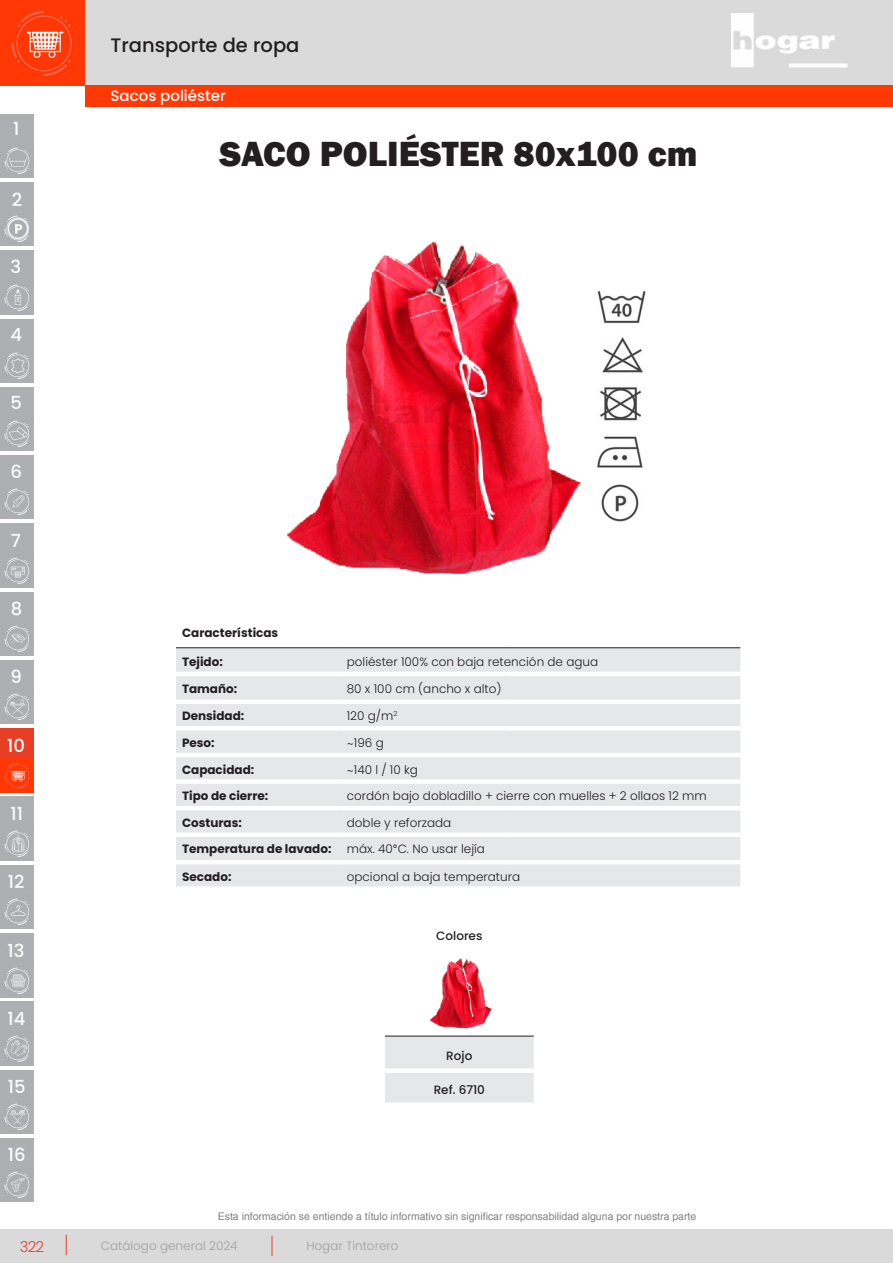
<style>
.page{position:relative;width:893px;height:1263px;background:#fff}
.page>*{position:absolute;margin:0;border:0;box-sizing:border-box;transform-origin:0 0}
.t1{font:800 36px "Franklin Gothic";color:#231f20}
.t2{font:500 19.5px "Poppins";color:#231f20}
.t3{font:500 18px "Poppins";color:#fbfbfb}
.t4{font:500 15px "Poppins";color:#fff}
.t5{font:300 15px "Poppins";color:#e73f25}
.Estilo_de_párrafo_1{font:300 12px "Poppins";color:#231f20}
.Estilo_de_párrafo_1-2{font:700 12px "Poppins";color:#231f20}
.t6{font:300 12px "Poppins";color:#a0a1a5}
.Estilo_de_párrafo_1-3{font:500 12px "Poppins";color:#231f20}
.t7{font:10.5px "Helvetica";color:#7e8083}
.s1{font-family:"Helvetica";font-weight:400}
.s2{font-family:"Helvetica";font-weight:700}
</style>
<div class="page">
<div style="left:0;top:1229px;width:893px;height:34px;background:#dadada"></div>
<svg style="left:272px;top:1236px;width:1px;height:20px"></svg>
<svg style="left:66px;top:1235px;width:1px;height:20px"></svg>
<div style="left:85px;top:0;width:808px;height:85px;background:#dadada"></div>
<img style="left:731px;top:14px;width:116px;height:53px">
<img style="left:0;top:0;width:85px;height:85px">
<div style="left:0;top:114px;width:34px;height:30px;background:#aeafb3"></div>
<img style="left:0;top:348px;width:34px;height:34px">
<div style="left:0;top:182px;width:34px;height:30px;background:#aeafb3"></div>
<img style="left:0;top:280px;width:34px;height:34px">
<div style="left:0;top:250px;width:34px;height:30px;background:#aeafb3"></div>
<img style="left:0;top:212px;width:34px;height:34px">
<div style="left:0;top:319px;width:34px;height:29px;background:#aeafb3"></div>
<img style="left:0;top:417px;width:34px;height:34px">
<div style="left:0;top:387px;width:34px;height:30px;background:#aeafb3"></div>
<img style="left:0;top:485px;width:34px;height:34px">
<div style="left:0;top:455px;width:34px;height:30px;background:#aeafb3"></div>
<img style="left:0;top:553px;width:34px;height:34px">
<div style="left:0;top:523px;width:34px;height:30px;background:#aeafb3"></div>
<img style="left:0;top:621px;width:34px;height:34px">
<div style="left:0;top:592px;width:34px;height:29px;background:#aeafb3"></div>
<img style="left:0;top:690px;width:34px;height:34px">
<div style="left:0;top:660px;width:34px;height:30px;background:#aeafb3"></div>
<img style="left:0;top:758px;width:34px;height:34px">
<div style="left:0;top:728px;width:34px;height:30px;background:#e73f25"></div>
<img style="left:0;top:826px;width:34px;height:34px">
<div style="left:0;top:796px;width:34px;height:30px;background:#aeafb3"></div>
<img style="left:0;top:895px;width:34px;height:34px">
<div style="left:0;top:865px;width:34px;height:30px;background:#aeafb3"></div>
<img style="left:0;top:963px;width:34px;height:34px">
<div style="left:0;top:933px;width:34px;height:30px;background:#aeafb3"></div>
<img style="left:0;top:1031px;width:34px;height:34px">
<div style="left:0;top:1001px;width:34px;height:30px;background:#aeafb3"></div>
<img style="left:0;top:1099px;width:34px;height:34px">
<div style="left:0;top:1070px;width:34px;height:29px;background:#aeafb3"></div>
<img style="left:0;top:1167px;width:34px;height:34px">
<div style="left:0;top:1138px;width:34px;height:29px;background:#aeafb3"></div>
<img style="left:0;top:144px;width:34px;height:34px">
<div style="left:85px;top:85px;width:808px;height:21px;background:#ff3805"></div>
<div style="left:176px;top:648px;width:564px;height:238px;background:#e6e7e9"></div>
<hr style="left:176px;top:672px;width:165px;height:4px;background:#fff">
<hr style="left:341px;top:672px;width:165px;height:4px;background:#fff">
<hr style="left:506px;top:672px;width:234px;height:4px;background:#fff">
<div style="left:176px;top:699px;width:165px;height:5px;background:#fff"></div>
<div style="left:341px;top:699px;width:165px;height:5px;background:#fff"></div>
<div style="left:506px;top:699px;width:234px;height:5px;background:#fff"></div>
<div style="left:176px;top:726px;width:165px;height:5px;background:#fff"></div>
<div style="left:341px;top:726px;width:165px;height:5px;background:#fff"></div>
<div style="left:506px;top:726px;width:234px;height:5px;background:#fff"></div>
<hr style="left:176px;top:753px;width:165px;height:4px;background:#fff">
<hr style="left:341px;top:753px;width:165px;height:4px;background:#fff">
<hr style="left:506px;top:753px;width:234px;height:4px;background:#fff">
<div style="left:176px;top:779px;width:165px;height:5px;background:#fff"></div>
<div style="left:341px;top:779px;width:165px;height:5px;background:#fff"></div>
<div style="left:506px;top:779px;width:234px;height:5px;background:#fff"></div>
<hr style="left:176px;top:806px;width:165px;height:4px;background:#fff">
<hr style="left:341px;top:806px;width:165px;height:4px;background:#fff">
<hr style="left:506px;top:806px;width:234px;height:4px;background:#fff">
<div style="left:176px;top:832px;width:165px;height:5px;background:#fff"></div>
<div style="left:341px;top:832px;width:165px;height:5px;background:#fff"></div>
<div style="left:506px;top:832px;width:234px;height:5px;background:#fff"></div>
<hr style="left:176px;top:860px;width:165px;height:4px;background:#fff">
<hr style="left:341px;top:860px;width:165px;height:4px;background:#fff">
<hr style="left:506px;top:860px;width:234px;height:4px;background:#fff">
<hr style="left:176px;top:647px;width:165px;height:1px;background:#231f20">
<hr style="left:341px;top:647px;width:165px;height:1px;background:#231f20">
<hr style="left:506px;top:647px;width:234px;height:1px;background:#231f20">
<div style="left:385px;top:1037px;width:149px;height:65px;background:#e6e7e9"></div>
<div style="left:385px;top:1068px;width:149px;height:5px;background:#fff"></div>
<hr style="left:385px;top:1036px;width:149px;height:1px;background:#231f20">
<img style="left:597px;top:290px;width:49px;height:34px">
<img style="left:602px;top:337px;width:41px;height:36px">
<img style="left:600px;top:387px;width:42px;height:34px">
<img style="left:597px;top:436px;width:46px;height:32px">
<img style="left:601px;top:484px;width:38px;height:38px">
<img style="left:430px;top:958px;width:62px;height:71px">
<img style="left:287px;top:241px;width:294px;height:333px">
<h3 class="t3" style="left:13px;top:119px;width:8px">1</h3>
<h3 class="t3" style="left:12px;top:189px;width:12px">2</h3>
<h3 class="t3" style="left:10px;top:256px;width:12px">3</h3>
<h3 class="t3" style="left:10px;top:324px;width:13px">4</h3>
<h3 class="t3" style="left:10px;top:393px;width:13px">5</h3>
<h3 class="t3" style="left:10px;top:461px;width:13px">6</h3>
<h3 class="t3" style="left:11px;top:530px;width:12px">7</h3>
<h3 class="t3" style="left:11px;top:598px;width:13px">8</h3>
<h3 class="t3" style="left:10px;top:666px;width:13px">9</h3>
<h3 class="t3" style="left:7px;top:735px;width:19px">10</h3>
<h3 class="t3" style="left:11px;top:803px;width:14px">11</h3>
<h3 class="t3" style="left:8px;top:871px;width:18px">12</h3>
<h3 class="t3" style="left:7px;top:940px;width:18px">13</h3>
<h3 class="t3" style="left:7px;top:1008px;width:19px">14</h3>
<h3 class="t3" style="left:8px;top:1076px;width:19px">15</h3>
<h3 class="t3" style="left:8px;top:1144px;width:19px">16</h3>
<p class="t5" style="left:20px;top:1237px;width:26px">322</p>
<h2 class="t2" style="left:110px;top:34px;width:190px">Transporte de ropa</h2>
<p class="t4" style="left:111px;top:87px;width:117px">Sacos poliéster</p>
<p class="t1" style="left:219px;top:130px;width:479px">SACO POLIÉSTER 80x100 cm</p>
<p class="Estilo_de_párrafo_1-2" style="left:182px;top:626px;width:98px">Características</p>
<p class="Estilo_de_párrafo_1-2" style="left:182px;top:655px;width:42px">Tejido:</p>
<p class="Estilo_de_párrafo_1" style="left:347px;top:655px;width:253px">poliéster 100% con baja retención de agua</p>
<p class="Estilo_de_párrafo_1-2" style="left:182px;top:681px;width:57px">Tamaño:</p>
<p class="Estilo_de_párrafo_1" style="left:347px;top:681px;width:156px">80 x 100 cm (ancho x alto)</p>
<p class="Estilo_de_párrafo_1-2" style="left:182px;top:709px;width:64px">Densidad:</p>
<p class="Estilo_de_párrafo_1" style="left:347px;top:709px;width:52px">120 g/m<sup>2</sup></p>
<p class="Estilo_de_párrafo_1-2" style="left:182px;top:736px;width:34px">Peso:</p>
<p class="Estilo_de_párrafo_1" style="left:347px;top:736px;width:38px"><span class="s1">~</span>196 g</p>
<p class="Estilo_de_párrafo_1-2" style="left:182px;top:762px;width:74px">Capacidad:</p>
<p class="Estilo_de_párrafo_1" style="left:347px;top:762px;width:73px"><span class="s1">~</span>140 l / 10 kg</p>
<p class="Estilo_de_párrafo_1-2" style="left:182px;top:789px;width:88px">Tipo de cierre:</p>
<p class="Estilo_de_párrafo_1" style="left:347px;top:789px;width:361px">cordón bajo dobladillo + cierre con muelles + 2 ollaos 12 mm</p>
<p class="Estilo_de_párrafo_1-2" style="left:182px;top:816px;width:61px">Costuras:</p>
<p class="Estilo_de_párrafo_1" style="left:347px;top:816px;width:106px">doble y reforzada</p>
<p class="Estilo_de_párrafo_1-2" style="left:182px;top:842px;width:151px">Temperatura de lavado:</p>
<p class="Estilo_de_párrafo_1" style="left:347px;top:842px;width:140px">máx. 40<span class="s2">°</span>C. No usar lejía</p>
<p class="Estilo_de_párrafo_1-2" style="left:182px;top:869px;width:51px">Secado:</p>
<p class="Estilo_de_párrafo_1" style="left:347px;top:869px;width:175px">opcional a baja temperatura</p>
<p class="Estilo_de_párrafo_1-3" style="left:436px;top:929px;width:48px">Colores</p>
<p class="Estilo_de_párrafo_1-3" style="left:446px;top:1048px;width:28px">Rojo</p>
<p class="Estilo_de_párrafo_1-3" style="left:434px;top:1083px;width:53px">Ref. 6710</p>
<p class="t7" style="left:218px;top:1210px;width:480px">Esta información se entiende a título informativo sin significar responsabilidad alguna por nuestra parte</p>
<p class="t6" style="left:101px;top:1239px;width:138px">Catálogo general 2024</p>
<p class="t6" style="left:306px;top:1239px;width:94px">Hogar Tintorero</p>
</div>
